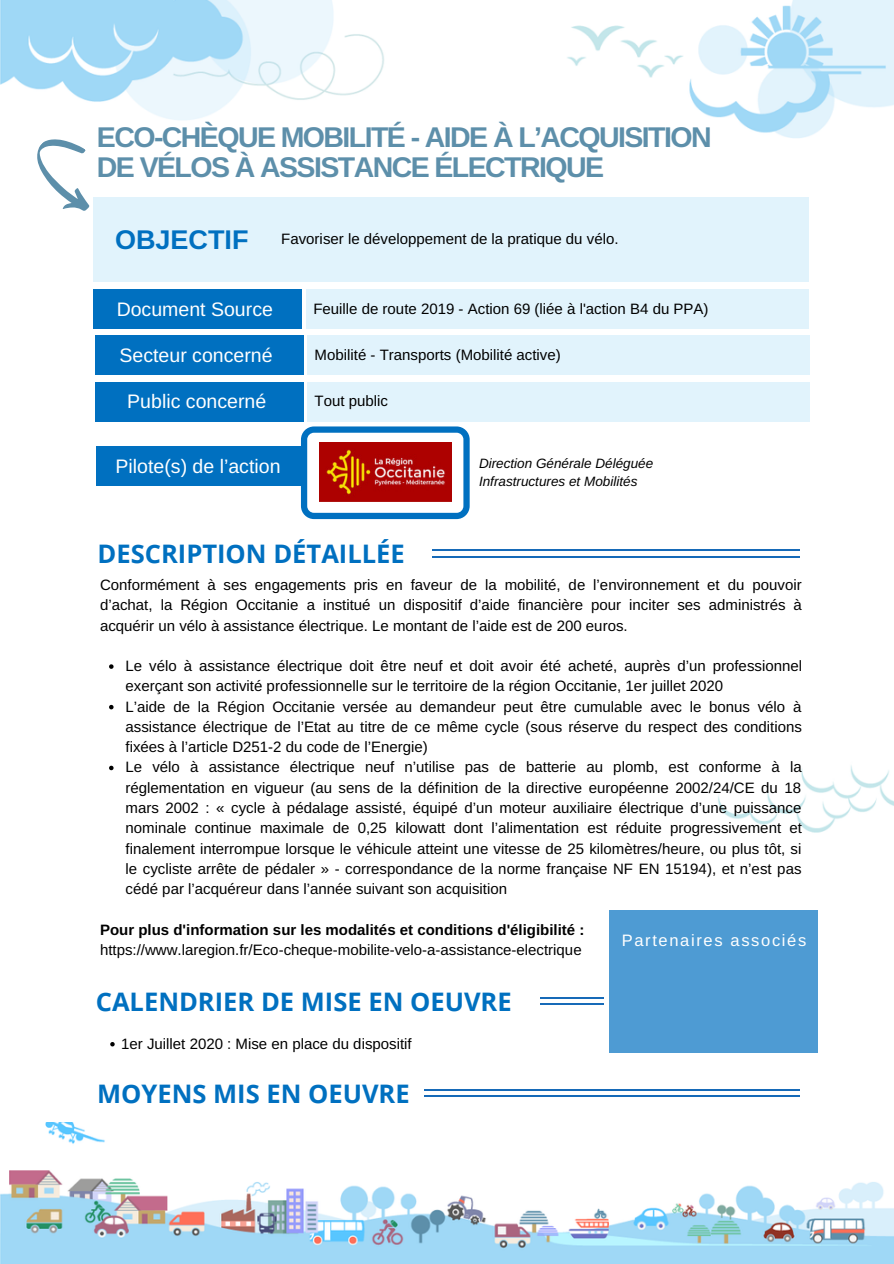
<style>
.page{position:relative;width:894px;height:1264px;background:#fff}
.page>*{position:absolute;margin:0;border:0;box-sizing:border-box;transform-origin:0 0}
.t1{font:700 28.5px "Arimo";letter-spacing:-.055em;color:#5d8faa}
.t2{font:700 27px "Arimo";color:#0070c0}
.t3{font:700 25.5px "Open Sans";color:#0070c0}
.t4{font:19.5px "Arimo";color:#fff}
.t5{font:16.5px "Arimo";letter-spacing:.1em;color:#fff}
.t6{font:15px/20.2px "Arimo";color:#000;text-align:justify}
.t7{font:700 15px "Arimo";color:#000}
.t8{font:italic 13.5px/18px "Arimo";color:#000}
</style>
<div class="page">
<img style="left:0;top:0;width:893px;height:1263px">
<hr style="left:225px;top:550px;width:574px;height:1px;background:#166ab8">
<hr style="left:225px;top:556px;width:574px;height:1px;background:#166ab8">
<div style="left:95px;top:335px;width:208px;height:40px;background:#0070c0"></div>
<div style="left:95px;top:382px;width:208px;height:39px;background:#0070c0"></div>
<div style="left:308px;top:335px;width:502px;height:40px;background:#e1f3fc"></div>
<div style="left:308px;top:382px;width:502px;height:39px;background:#e1f3fc"></div>
<svg style="left:301px;top:426px;width:168px;height:93px"></svg>
<div style="left:96px;top:447px;width:208px;height:39px;background:#0070c0"></div>
<div style="left:91px;top:531px;width:341px;height:51px;background:#fff"></div>
<div style="left:93px;top:289px;width:209px;height:40px;background:#0070c0"></div>
<div style="left:306px;top:289px;width:502px;height:40px;background:#e1f3fc"></div>
<div style="left:609px;top:909px;width:208px;height:143px;background:#4e9bd3"></div>
<div style="left:93px;top:197px;width:715px;height:84px;background:#e1f3fc"></div>
<svg style="left:18px;top:125px;width:98px;height:96px"></svg>
<hr style="left:29px;top:997px;width:574px;height:1px;background:#166ab8">
<hr style="left:29px;top:1003px;width:574px;height:1px;background:#166ab8">
<div style="left:23px;top:976px;width:516px;height:50px;background:#fff"></div>
<hr style="left:225px;top:1089px;width:574px;height:1px;background:#166ab8">
<hr style="left:225px;top:1095px;width:574px;height:1px;background:#166ab8">
<div style="left:25px;top:1071px;width:398px;height:50px;background:#fff"></div>
<img style="left:319px;top:442px;width:132px;height:59px">
<svg style="left:109px;top:664px;width:4px;height:5px"></svg>
<svg style="left:109px;top:705px;width:4px;height:4px"></svg>
<svg style="left:109px;top:765px;width:4px;height:5px"></svg>
<svg style="left:110px;top:1041px;width:5px;height:5px"></svg>
<p class="t1" style="left:97px;top:122px;width:616px">ECO-CHÈQUE MOBILITÉ - AIDE À L’ACQUISITION</p>
<p class="t1" style="left:97px;top:151px;width:508px">DE VÉLOS À ASSISTANCE ÉLECTRIQUE</p>
<p class="t2" style="left:115px;top:224px;width:135px">OBJECTIF</p>
<p class="t6" style="left:281px;top:229px;width:339px">Favoriser le développement de la pratique du vélo.</p>
<p class="t4" style="left:117px;top:298px;width:158px">Document Source</p>
<p class="t6" style="left:313px;top:298px;width:396px">Feuille de route 2019 - Action 69 (liée à l'action B4 du PPA)</p>
<p class="t4" style="left:119px;top:344px;width:154px">Secteur concerné</p>
<p class="t4" style="left:127px;top:391px;width:140px">Public concerné</p>
<p class="t4" style="left:115px;top:455px;width:166px">Pilote(s) de l’action</p>
<p class="t6" style="left:314px;top:344px;width:248px">Mobilité - Transports (Mobilité active)</p>
<p class="t6" style="left:314px;top:391px;width:75px">Tout public</p>
<p class="t8" style="left:479px;top:454px;width:176px">Direction Générale Déléguée<br>Infrastructures et Mobilités</p>
<p class="t3" style="left:97px;top:536px;width:309px">DESCRIPTION DÉTAILLÉE</p>
<p class="t6" style="left:100px;top:574px;width:703px">Conformément à ses engagements pris en faveur de la mobilité, de l’environnement et du pouvoir d’achat, la Région Occitanie a institué un dispositif d’aide financière pour inciter ses administrés à acquérir un vélo à assistance électrique. Le montant de l’aide est de 200 euros.</p>
<p class="t6" style="left:125px;top:655px;width:677px">Le vélo à assistance électrique doit être neuf et doit avoir été acheté, auprès d’un professionnel exerçant son activité professionnelle sur le territoire de la région Occitanie, 1er juillet 2020</p>
<p class="t6" style="left:125px;top:696px;width:677px">L’aide de la Région Occitanie versée au demandeur peut être cumulable avec le bonus vélo à assistance électrique de l’Etat au titre de ce même cycle (sous réserve du respect des conditions fixées à l’article D251-2 du code de l’Energie)</p>
<p class="t6" style="left:125px;top:757px;width:677px">Le vélo à assistance électrique neuf n’utilise pas de batterie au plomb, est conforme à la réglementation en vigueur (au sens de la définition de la directive européenne 2002/24/CE du 18 mars 2002 : « cycle à pédalage assisté, équipé d’un moteur auxiliaire électrique d’une puissance nominale continue maximale de 0,25 kilowatt dont l’alimentation est réduite progressivement et finalement interrompue lorsque le véhicule atteint une vitesse de 25 kilomètres/heure, ou plus tôt, si le cycliste arrête de pédaler » - correspondance de la norme française NF EN 15194), et n’est pas cédé par l’acquéreur dans l’année suivant son acquisition</p>
<p class="t7" style="left:100px;top:921px;width:486px">Pour plus d'information sur les modalités et conditions d'éligibilité :</p>
<p class="t6" style="left:100px;top:939px;width:483px">https://www.laregion.fr/Eco-cheque-mobilite-velo-a-assistance-electrique</p>
<p class="t3" style="left:96px;top:983px;width:417px">CALENDRIER DE MISE EN OEUVRE</p>
<p class="t6" style="left:121px;top:1033px;width:292px">1er Juillet 2020 : Mise en place du dispositif</p>
<p class="t3" style="left:97px;top:1076px;width:314px">MOYENS MIS EN OEUVRE</p>
<p class="t5" style="left:621px;top:930px;width:186px">Partenaires associés</p>
</div>
